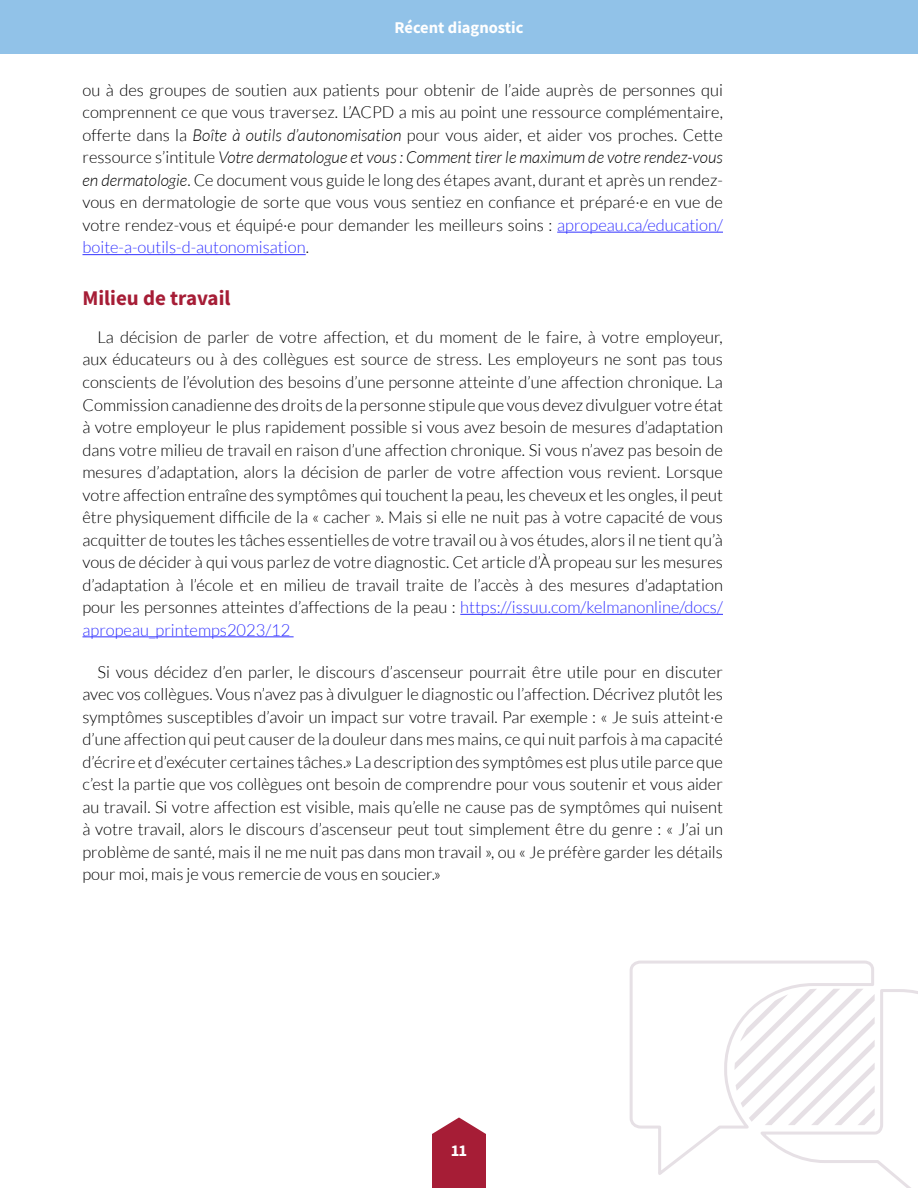
<style>
.page{position:relative;width:918px;height:1188px;background:#fff}
.page>*{position:absolute;margin:0;border:0;box-sizing:border-box;transform-origin:0 0}
.t1{font:700 21px "Source Sans Pro";letter-spacing:-.01em;color:#a61d36}
.t2{font:300 16.5px/22.5px "Lato";color:#000;text-align:justify}
.t3{font:700 16.5px "Source Sans Pro";color:#fff}
.s1{font-style:italic}
.s2{color:#33f}
</style>
<div class="page">
<div style="left:0;top:0;width:918px;height:54px;background:#91c2e8"></div>
<svg style="left:432px;top:1117px;width:54px;height:71px;background:#b0384e"></svg>
<hr style="left:557px;top:232px;width:166px;height:1px;background:#33f">
<hr style="left:82px;top:254px;width:224px;height:1px;background:#33f">
<hr style="left:460px;top:614px;width:263px;height:1px;background:#33f">
<hr style="left:82px;top:637px;width:212px;height:1px;background:#33f">
<svg style="left:629px;top:960px;width:289px;height:228px"></svg>
<p class="t3" style="left:395px;top:17px;width:130px">Récent diagnostic</p>
<p class="t2" style="left:82px;top:79px;width:642px">ou à des groupes de soutien aux patients pour obtenir de l’aide auprès de personnes qui comprennent ce que vous traversez. L’ACPD a mis au point une ressource complémentaire, offerte dans la <span class="s1">Boîte à outils d’autonomisation</span> pour vous aider, et aider vos proches. Cette ressource s’intitule <span class="s1">Votre dermatologue et vous : Comment tirer le maximum de votre rendez-vous en dermatologie</span>. Ce document vous guide le long des étapes avant, durant et après un rendez&shy;vous en dermatologie de sorte que vous vous sentiez en confiance et préparé·e en vue de votre rendez-vous et équipé·e pour demander les meilleurs soins : <span class="s2">apropeau.ca/education/ boite-a-outils-d-autonomisation</span>.</p>
<p class="t1" style="left:82px;top:284px;width:150px">Milieu de travail</p>
<p class="t2" style="left:83px;top:326px;width:642px;text-indent:15px">La décision de parler de votre affection, et du moment de le faire, à votre employeur, aux éducateurs ou à des collègues est source de stress. Les employeurs ne sont pas tous conscients de l’évolution des besoins d’une personne atteinte d’une affection chronique. La Commission canadienne des droits de la personne stipule que vous devez divulguer votre état à votre employeur le plus rapidement possible si vous avez besoin de mesures d’adaptation dans votre milieu de travail en raison d’une affection chronique. Si vous n’avez pas besoin de mesures d’adaptation, alors la décision de parler de votre affection vous revient. Lorsque votre affection entraîne des symptômes qui touchent la peau, les cheveux et les ongles, il peut être physiquement difficile de la « cacher ». Mais si elle ne nuit pas à votre capacité de vous acquitter de toutes les tâches essentielles de votre travail ou à vos études, alors il ne tient qu’à vous de décider à qui vous parlez de votre diagnostic. Cet article d’À propeau sur les mesures d’adaptation à l’école et en milieu de travail traite de l’accès à des mesures d’adaptation pour les personnes atteintes d’affections de la peau : <span class="s2">https://issuu.com/kelmanonline/docs/ apropeau_printemps2023/12</span></p>
<p class="t2" style="left:83px;top:660px;width:642px;text-indent:15px">Si vous décidez d’en parler, le discours d’ascenseur pourrait être utile pour en discuter avec vos collègues. Vous n’avez pas à divulguer le diagnostic ou l’affection. Décrivez plutôt les symptômes susceptibles d’avoir un impact sur votre travail. Par exemple : « Je suis atteint·e d’une affection qui peut causer de la douleur dans mes mains, ce qui nuit parfois à ma capacité d’écrire et d’exécuter certaines tâches.» La description des symptômes est plus utile parce que c’est la partie que vos collègues ont besoin de comprendre pour vous soutenir et vous aider au travail. Si votre affection est visible, mais qu’elle ne cause pas de symptômes qui nuisent à votre travail, alors le discours d’ascenseur peut tout simplement être du genre : « J’ai un problème de santé, mais il ne me nuit pas dans mon travail », ou « Je préfère garder les détails pour moi, mais je vous remercie de vous en soucier.»</p>
<p class="t3" style="left:451px;top:1139px;width:18px">11</p>
</div>
